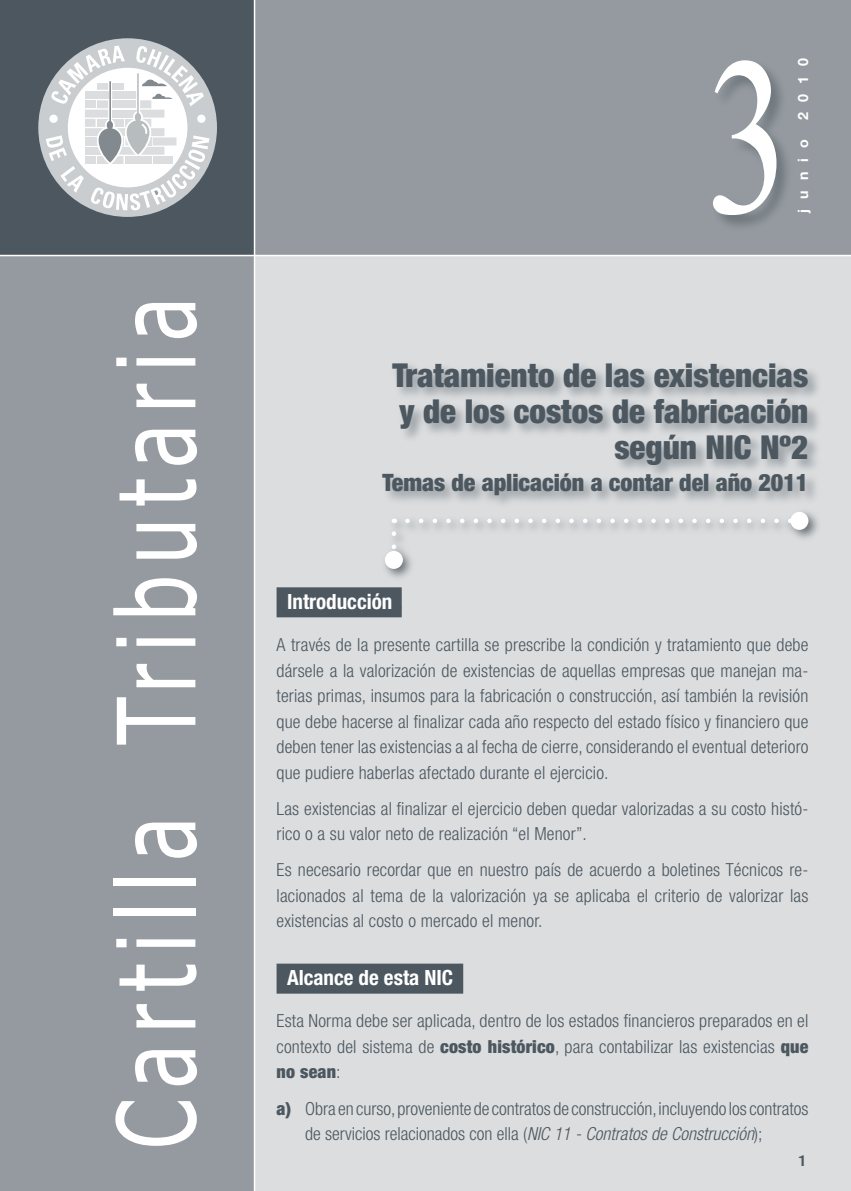
<style>
.page{position:relative;width:851px;height:1191px;background:#fff}
.page>*{position:absolute;margin:0;border:0;box-sizing:border-box;transform-origin:0 0}
.t1{font:225px "Times New Roman";color:#fff;scale:.75 1}
.t2{font:108px "Tahoma";letter-spacing:.15em;color:#fff;scale:.75 1}
.t3{font:900 condensed 33px/36px "Helvetica Neue";color:#4c575f;text-align:right}
.t4{font:900 condensed 24px "Helvetica Neue";color:#4c575f}
.t5{font:700 condensed 21px "Helvetica Neue";color:#fff}
.t6{font:300 condensed 18px/25.5px "Helvetica Neue";letter-spacing:.01em;color:#4c575f;text-align:justify}
.t7{font:700 14.25px "Helvetica Neue";color:#fff}
.s1{color:#4c575f}
.s2{font-weight:900}
.s3{font-style:italic}
</style>
<div class="page">
<div style="left:0;top:255px;width:255px;height:936px;background:#949a9f"></div>
<div style="left:255px;top:255px;width:595px;height:936px;background:#dbdddf"></div>
<div style="left:0;top:0;width:255px;height:255px;background:#4c575f"></div>
<div style="left:255px;top:0;width:595px;height:255px;background:#949a9f"></div>
<hr style="left:0;top:255px;width:850px;height:1px;background:#fff">
<hr style="left:254px;top:0;width:1px;height:1191px;background:#fff">
<svg style="left:407px;top:519px;width:383px;height:4px"></svg>
<svg style="left:392px;top:518px;width:4px;height:29px"></svg>
<div style="left:385px;top:551px;width:18px;height:18px;background:#fff;border-radius:50%"></div>
<div style="left:790px;top:512px;width:18px;height:18px;background:#fff;border-radius:50%"></div>
<div style="left:711px;top:59px;width:83px;height:174px;background:#4c575f;opacity:.5"></div>
<div style="left:38px;top:38px;width:179px;height:179px;background:#c9cdcf;border-radius:50%"></div>
<svg style="left:50px;top:46px;width:75px;height:59px"></svg>
<div style="left:68px;top:68px;width:119px;height:119px;background:#fff;border-radius:50%"></div>
<div style="left:49px;top:115px;width:9px;height:8px;background:#fff;border-radius:50%"></div>
<div style="left:197px;top:115px;width:8px;height:8px;background:#fff;border-radius:50%"></div>
<div style="left:140px;top:110px;width:24px;height:8px;background:#dbdddf"></div>
<div style="left:112px;top:110px;width:24px;height:8px;background:#dbdddf"></div>
<div style="left:85px;top:110px;width:23px;height:8px;background:#dbdddf"></div>
<div style="left:85px;top:100px;width:11px;height:8px;background:#dbdddf"></div>
<div style="left:97px;top:100px;width:11px;height:8px;background:#dbdddf"></div>
<div style="left:85px;top:91px;width:23px;height:8px;background:#dbdddf"></div>
<div style="left:97px;top:83px;width:11px;height:7px;background:#dbdddf"></div>
<div style="left:125px;top:100px;width:11px;height:8px;background:#dbdddf"></div>
<div style="left:112px;top:100px;width:11px;height:8px;background:#dbdddf"></div>
<div style="left:112px;top:91px;width:24px;height:8px;background:#dbdddf"></div>
<div style="left:112px;top:83px;width:11px;height:7px;background:#dbdddf"></div>
<div style="left:140px;top:100px;width:11px;height:8px;background:#dbdddf"></div>
<div style="left:133px;top:111px;width:10px;height:12px;border:3px solid #fff;border-radius:50%"></div>
<svg style="left:135px;top:45px;width:69px;height:61px"></svg>
<hr style="left:109px;top:81px;width:2px;height:40px;background:#82898f">
<hr style="left:137px;top:73px;width:2px;height:40px;background:#b7bcbf">
<div style="left:135px;top:113px;width:6px;height:9px;background:#b7bcbf;border-radius:50%"></div>
<svg style="left:46px;top:117px;width:163px;height:94px"></svg>
<div style="left:380px;top:360px;width:443px;height:150px;background:#4c575f;opacity:.5"></div>
<div style="left:276px;top:587px;width:125px;height:30px;background:#4c575f"></div>
<div style="left:276px;top:963px;width:187px;height:30px;background:#4c575f"></div>
<h2 class="t2" style="left:84px;top:1148px;width:1135px;rotate:-90deg">Cartilla Tributaria</h2>
<h1 class="t1" style="left:706px;top:-14px;width:114px">3</h1>
<p class="t7" style="left:794px;top:120px;width:64px;rotate:-90deg">2 0 1 0</p>
<p class="t7" style="left:794px;top:213px;width:75px;rotate:-90deg">j u n i o</p>
<h3 class="t3" style="left:392px;top:357px;width:417px">Tratamiento de las existencias y de los costos de fabricación según NIC Nº2</h3>
<h3 class="t4" style="left:382px;top:467px;width:427px">Temas de aplicación a contar del año 2011</h3>
<p class="t5" style="left:287px;top:588px;width:117px">Introducción<span class="s1">..</span></p>
<p class="t6" style="left:276px;top:632px;width:533px">A través de la presente cartilla se prescribe la condición y tratamiento que debe dársele a la valorización de existencias de aquellas empresas que manejan ma&shy;terias primas, insumos para la fabricación o construcción, así también la revisión que debe hacerse al finalizar cada año respecto del estado físico y financiero que deben tener las existencias a al fecha de cierre, considerando el eventual deterioro que pudiere haberlas afectado durante el ejercicio.</p>
<p class="t6" style="left:276px;top:795px;width:533px">Las existencias al finalizar el ejercicio deben quedar valorizadas a su costo histó&shy;rico o a su valor neto de realización “el Menor”.</p>
<p class="t6" style="left:276px;top:857px;width:533px">Es necesario recordar que en nuestro país de acuerdo a boletines Técnicos re&shy;lacionados al tema de la valorización ya se aplicaba el criterio de valorizar las existencias al costo o mercado el menor.</p>
<p class="t5" style="left:287px;top:964px;width:178px">Alcance de esta NIC<span class="s1">..</span></p>
<p class="t6" style="left:276px;top:1008px;width:533px">Esta Norma debe ser aplicada, dentro de los estados financieros preparados en el contexto del sistema de <span class="s2">costo histórico</span>, para contabilizar las existencias <span class="s2">que no sean</span>:</p>
<p class="t6" style="left:305px;top:1095px;width:505px;text-indent:-28px"><span class="s2">a)</span> Obra en curso, proveniente de contratos de construcción, incluyendo los contratos de servicios relacionados con ella (<span class="s3">NIC 11 - Contratos de Construcción</span>);</p>
</div>
